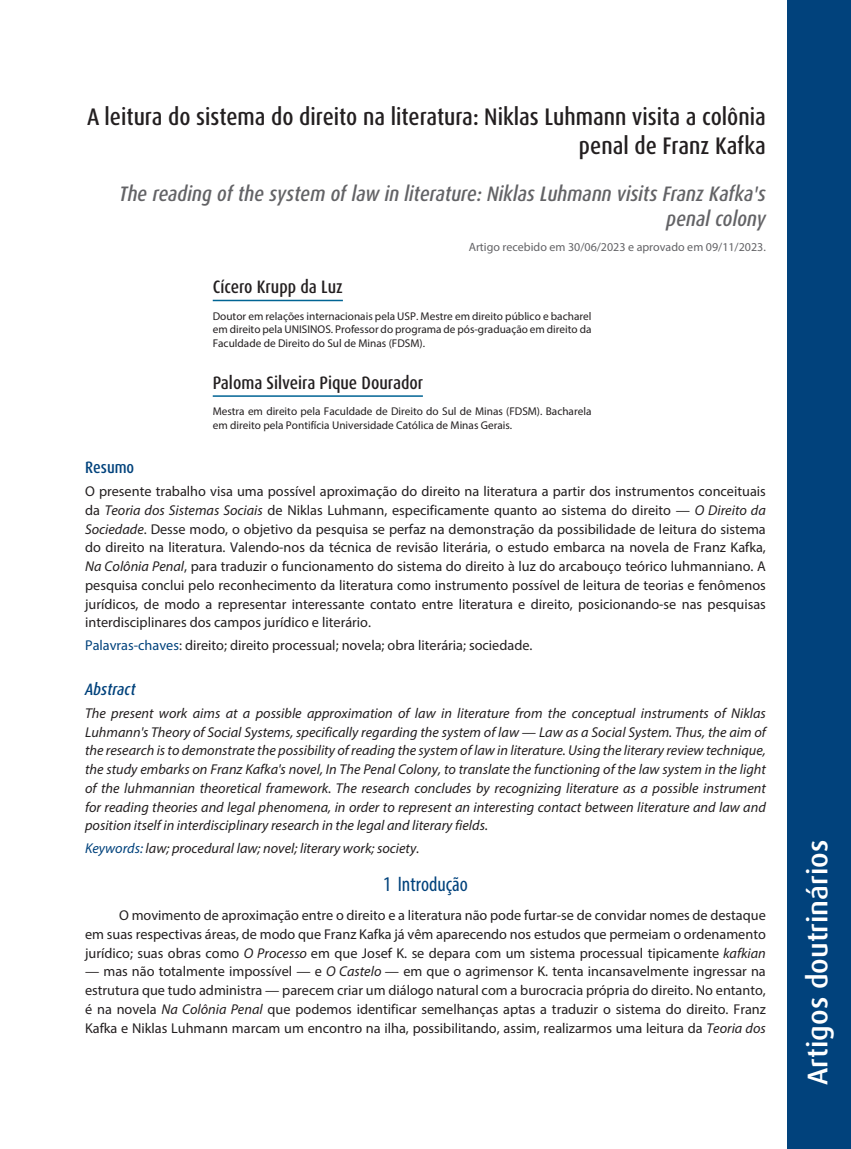
<style>
.page{position:relative;width:851px;height:1149px;background:#fff}
.page>*{position:absolute;margin:0;border:0;box-sizing:border-box;transform-origin:0 0}
.t1{font:500 28.5px "Dax Pro";color:#fff}
._00_-_TÍTULO{font:500 condensed 24px/28.8px "Dax Pro";color:#231f20;text-align:right}
._01_-_Título_em_inglês{font:italic 500 condensed 21px/25.2px "Dax Pro";color:#636366;text-align:right}
._09_-_SUBTÍTULO{font:condensed 21px "Myriad Pro";color:#01427c}
._02_-_AUTOR{font:500 condensed 18px "Dax Pro";color:#231f20}
._07_-_ABSTRACT{font:italic 500 condensed 16.5px "Dax Pro";color:#01427c}
._05_-_RESUMO{font:500 condensed 16.5px "Dax Pro";color:#01427c}
._06_-_TEXTO_RESUMO{font:14.25px/18.8px "Myriad Pro";color:#231f20;text-align:justify}
._08_-_TEXTO_RESUMO_ABSTRACT{font:italic 14.25px/18.8px "Myriad Pro";color:#231f20;text-align:justify}
._10_-_TEXTO{font:14.25px/18.8px "Myriad Pro";color:#231f20;text-align:justify}
._03_-_Artigo_Recebido{font:12px "Myriad Pro";color:#636366}
._04_-_BIOGRAFIA{font:11.25px/13.5px "Myriad Pro";color:#231f20;text-align:justify}
.s1{font-style:italic}
.s2{color:#01427c}
</style>
<div class="page">
<div style="left:787px;top:0;width:63px;height:1148px;background:#01427c"></div>
<hr style="left:213px;top:299px;width:130px;height:2px;background:#006494">
<hr style="left:213px;top:395px;width:210px;height:2px;background:#006494">
<p class="_00_-_TÍTULO" style="left:87px;top:103px;width:680px">A leitura do sistema do direito na literatura: Niklas Luhmann visita a colônia penal de Franz Kafka</p>
<p class="_01_-_Título_em_inglês" style="left:119px;top:181px;width:648px">The reading of the system of law in literature: Niklas Luhmann visits Franz Kafka's penal colony</p>
<p class="_03_-_Artigo_Recebido" style="left:468px;top:239px;width:299px">Artigo recebido em 30/06/2023 e aprovado em 09/11/2023.</p>
<p class="_02_-_AUTOR" style="left:213px;top:275px;width:132px">Cícero Krupp da Luz</p>
<p class="_04_-_BIOGRAFIA" style="left:213px;top:309px;width:380px">Doutor em relações internacionais pela USP. Mestre em direito público e bacharel em direito pela UNISINOS. Professor do programa de pós-graduação em direito da Faculdade de Direito do Sul de Minas (FDSM).</p>
<p class="_02_-_AUTOR" style="left:213px;top:371px;width:212px">Paloma Silveira Pique Dourador</p>
<p class="_04_-_BIOGRAFIA" style="left:213px;top:404px;width:380px">Mestra em direito pela Faculdade de Direito do Sul de Minas (FDSM). Bacharela em direito pela Pontifícia Universidade Católica de Minas Gerais.</p>
<p class="_05_-_RESUMO" style="left:85px;top:456px;width:51px">Resumo</p>
<p class="_06_-_TEXTO_RESUMO" style="left:85px;top:481px;width:682px">O presente trabalho visa uma possível aproximação do direito na literatura a partir dos instrumentos conceituais da <span class="s1">Teoria dos Sistemas Sociais</span> de Niklas Luhmann, especificamente quanto ao sistema do direito — <span class="s1">O Direito da Sociedade</span>. Desse modo, o objetivo da pesquisa se perfaz na demonstração da possibilidade de leitura do sistema do direito na literatura. Valendo-nos da técnica de revisão literária, o estudo embarca na novela de Franz Kafka, <span class="s1">Na Colônia Penal</span>, para traduzir o funcionamento do sistema do direito à luz do arcabouço teórico luhmanniano. A pesquisa conclui pelo reconhecimento da literatura como instrumento possível de leitura de teorias e fenômenos jurídicos, de modo a representar interessante contato entre literatura e direito, posicionando-se nas pesquisas interdisciplinares dos campos jurídico e literário.</p>
<p class="_06_-_TEXTO_RESUMO" style="left:85px;top:636px;width:449px"><span class="s2">Palavras-chaves</span>: direito; direito processual; novela; obra literária; sociedade.</p>
<p class="_07_-_ABSTRACT" style="left:85px;top:678px;width:52px">Abstract</p>
<p class="_08_-_TEXTO_RESUMO_ABSTRACT" style="left:85px;top:703px;width:682px">The present work aims at a possible approximation of law in literature from the conceptual instruments of Niklas Luhmann's Theory of Social Systems, specifically regarding the system of law — Law as a Social System. Thus, the aim of the research is to demonstrate the possibility of reading the system of law in literature. Using the literary review technique, the study embarks on Franz Kafka's novel, In The Penal Colony, to translate the functioning of the law system in the light of the luhmannian theoretical framework. The research concludes by recognizing literature as a possible instrument for reading theories and legal phenomena, in order to represent an interesting contact between literature and law and position itself in interdisciplinary research in the legal and literary fields.</p>
<p class="_08_-_TEXTO_RESUMO_ABSTRACT" style="left:85px;top:838px;width:336px"><span class="s2">Keywords:</span> law; procedural law; novel; literary work; society.</p>
<p class="_09_-_SUBTÍTULO" style="left:383px;top:870px;width:86px">1 Introdução</p>
<p class="_10_-_TEXTO" style="left:85px;top:905px;width:682px;text-indent:34px">O movimento de aproximação entre o direito e a literatura não pode furtar-se de convidar nomes de destaque em suas respectivas áreas, de modo que Franz Kafka já vêm aparecendo nos estudos que permeiam o ordenamento jurídico; suas obras como <span class="s1">O Processo</span> em que Josef K. se depara com um sistema processual tipicamente <span class="s1">kafkian</span></p>
<p class="_10_-_TEXTO" style="left:85px;top:961px;width:682px">— mas não totalmente impossível — e <span class="s1">O Castelo</span> — em que o agrimensor K. tenta incansavelmente ingressar na estrutura que tudo administra — parecem criar um diálogo natural com a burocracia própria do direito. No entanto, é na novela <span class="s1">Na Colônia Penal</span> que podemos identificar semelhanças aptas a traduzir o sistema do direito. Franz Kafka e Niklas Luhmann marcam um encontro na ilha, possibilitando, assim, realizarmos uma leitura da <span class="s1">Teoria dos</span></p>
<h1 class="t1" style="left:799px;top:1084px;width:247px;rotate:-90deg">Artigos doutrinários</h1>
</div>
